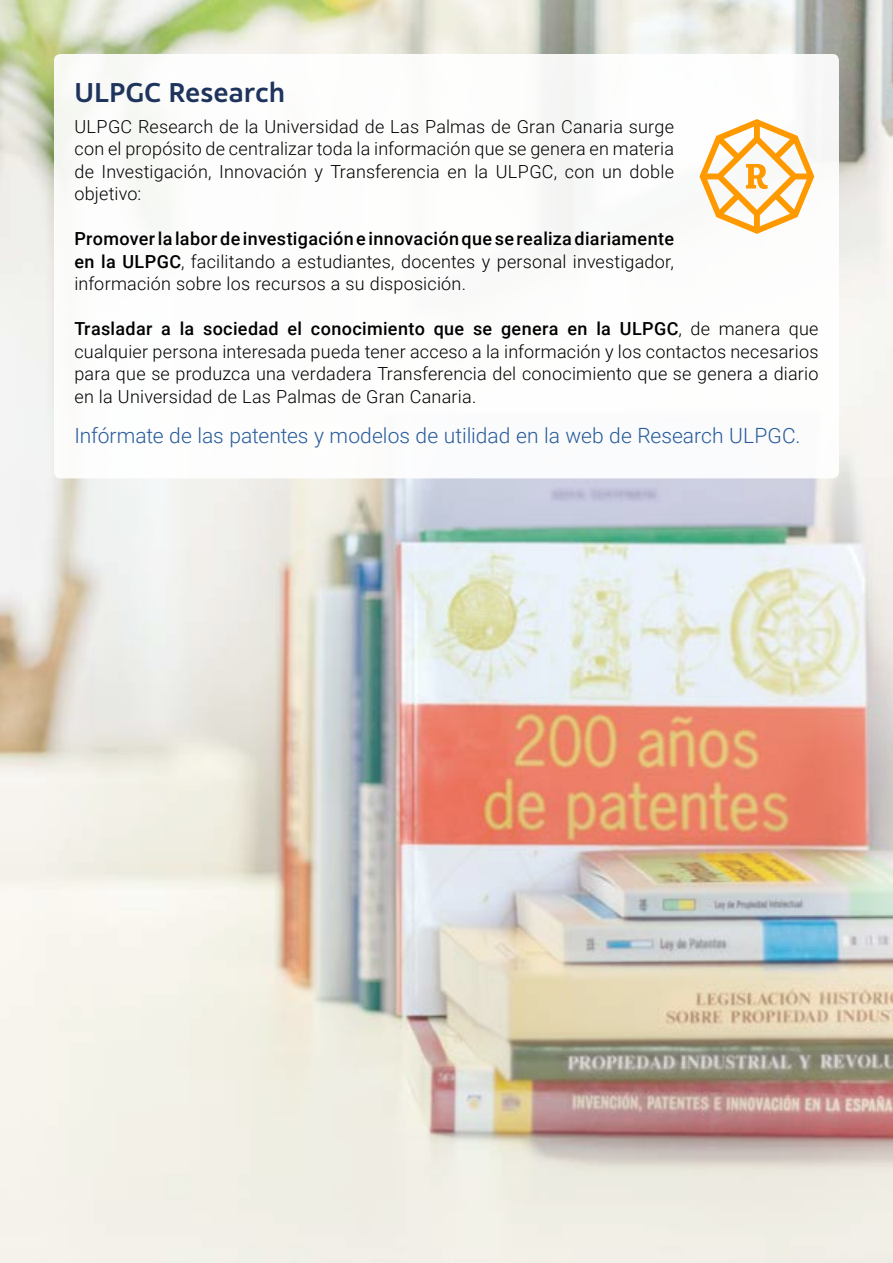
<style>
.page{position:relative;width:893px;height:1263px;background:#fff}
.page>*{position:absolute;margin:0;border:0;box-sizing:border-box;transform-origin:0 0}
.t1{font:500 30px "Rehn";letter-spacing:-.005em;color:#1f345d}
.t2{font:300 21px "Roboto";color:#275b9b}
.t3{font:300 18px/22.5px "Roboto";letter-spacing:.01em;color:#000;text-align:justify}
.s1{font-weight:500}
</style>
<div class="page">
<img style="left:0;top:0;width:892px;height:1263px">
<div style="left:54px;top:54px;width:785px;height:424px;background:#fff;border-radius:6px"></div>
<svg style="left:699px;top:119px;width:115px;height:115px"></svg>
<hr style="left:892px;top:0;width:1px;height:1263px;background:#89d2f6">
<p class="t1" style="left:74px;top:72px;width:212px">ULPGC Research</p>
<p class="t3" style="left:74px;top:114px;width:601px">ULPGC Research de la Universidad de Las Palmas de Gran Canaria surge con el propósito de centralizar toda la información que se genera en materia de Investigación, Innovación y Transferencia en la ULPGC, con un doble objetivo:</p>
<p class="t3" style="left:74px;top:227px;width:601px"><span class="s1">Promover la labor de investigación e innovación que se realiza diariamente en la ULPGC</span>, facilitando a estudiantes, docentes y personal investigador, información sobre los recursos a su disposición.</p>
<p class="t3" style="left:74px;top:317px;width:746px"><span class="s1">Trasladar a la sociedad el conocimiento que se genera en la ULPGC</span>, de manera que cualquier persona interesada pueda tener acceso a la información y los contactos necesarios para que se produzca una verdadera Transferencia del conocimiento que se genera a diario en la Universidad de Las Palmas de Gran Canaria.</p>
<p class="t2" style="left:74px;top:421px;width:728px">Infórmate de las patentes y modelos de utilidad en la web de Research ULPGC.</p>
</div>
